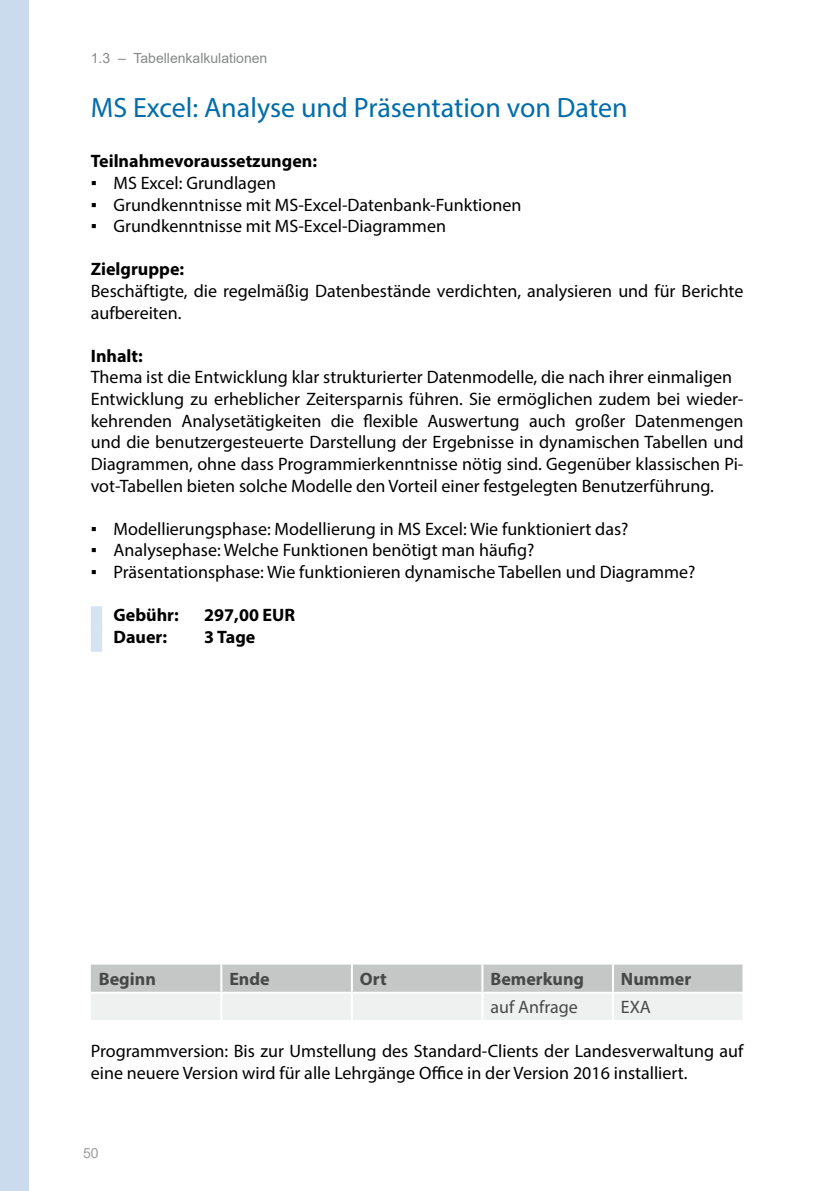
<style>
.page{position:relative;width:840px;height:1191px;background:#fff}
.page>*{position:absolute;margin:0;border:0;box-sizing:border-box;transform-origin:0 0}
.Überschrift_blau{font:28px "Myriad Pro";color:#006daa}
.Fliess{font:18px/21.6px "Myriad Pro";color:#000}
.Fliess_Überschrift{font:700 18px "Myriad Pro";color:#000}
.Tabelle_Kopf{font:700 18px "Myriad Pro";color:#474847}
.Gebühr_Dauer{font:700 18px "Myriad Pro";color:#000}
.Tabelle_Inhalt{font:18px "Myriad Pro";color:#474847}
.t1{font:14px "Arial";color:#878988}
.t2{font:14px "Arial";color:#9d9e9e}
.s1{font-family:"Arial"}
</style>
<div class="page">
<div style="left:0;top:0;width:28px;height:1191px;background:#c9dbed"></div>
<div style="left:91px;top:606px;width:11px;height:24px;background:#d6e4f1"></div>
<div style="left:91px;top:628px;width:11px;height:24px;background:#d6e4f1"></div>
<svg style="left:91px;top:964px;width:651px;height:56px"></svg>
<hr style="left:220px;top:964px;width:2px;height:27px;background:#fff">
<hr style="left:350px;top:964px;width:2px;height:27px;background:#fff">
<hr style="left:481px;top:964px;width:2px;height:27px;background:#fff">
<hr style="left:611px;top:964px;width:2px;height:27px;background:#fff">
<hr style="left:220px;top:993px;width:2px;height:27px;background:#fff">
<hr style="left:350px;top:993px;width:2px;height:27px;background:#fff">
<hr style="left:481px;top:993px;width:2px;height:27px;background:#fff">
<hr style="left:611px;top:993px;width:2px;height:27px;background:#fff">
<hr style="left:91px;top:991px;width:130px;height:2px;background:#fff">
<hr style="left:221px;top:991px;width:130px;height:2px;background:#fff">
<hr style="left:351px;top:991px;width:131px;height:2px;background:#fff">
<hr style="left:482px;top:991px;width:130px;height:2px;background:#fff">
<hr style="left:612px;top:991px;width:132px;height:2px;background:#fff">
<p class="t1" style="left:91px;top:48px;width:178px">1.3 – Tabellenkalkulationen</p>
<p class="Überschrift_blau" style="left:91px;top:91px;width:538px">MS Excel: Analyse und Präsentation von Daten</p>
<p class="Fliess_Überschrift" style="left:91px;top:150px;width:228px">Teilnahmevoraussetzungen:</p>
<p class="Fliess" style="left:91px;top:172px;width:187px"><span class="s1">▪</span> MS Excel: Grundlagen</p>
<p class="Fliess" style="left:91px;top:193px;width:432px"><span class="s1">▪</span> Grundkenntnisse mit MS-Excel-Datenbank-Funktionen</p>
<p class="Fliess" style="left:91px;top:215px;width:356px"><span class="s1">▪</span> Grundkenntnisse mit MS-Excel-Diagrammen</p>
<p class="Fliess_Überschrift" style="left:91px;top:258px;width:95px">Zielgruppe:</p>
<p class="Fliess" style="left:91px;top:280px;width:653px">Beschäftigte, die regelmäßig Datenbestände verdichten, analysieren und für Berichte aufbereiten.</p>
<p class="Fliess_Überschrift" style="left:91px;top:344px;width:54px">Inhalt:</p>
<p class="Fliess" style="left:91px;top:366px;width:642px">Thema ist die Entwicklung klar strukturierter Datenmodelle, die nach ihrer einmaligen</p>
<p class="Fliess" style="left:91px;top:388px;width:653px;text-align:justify">Entwicklung zu erheblicher Zeitersparnis führen. Sie ermöglichen zudem bei wieder&shy;kehrenden Analysetätigkeiten die flexible Auswertung auch großer Datenmengen und die benutzergesteuerte Darstellung der Ergebnisse in dynamischen Tabellen und Diagrammen, ohne dass Programmierkenntnisse nötig sind. Gegenüber klassischen Pi&shy;vot-Tabellen bieten solche Modelle den Vorteil einer festgelegten Benutzerführung.</p>
<p class="Fliess" style="left:91px;top:517px;width:539px"><span class="s1">▪</span> Modellierungsphase: Modellierung in MS Excel: Wie funktioniert das?</p>
<p class="Fliess" style="left:91px;top:539px;width:445px"><span class="s1">▪</span> Analysephase: Welche Funktionen benötigt man häufig?</p>
<p class="Fliess" style="left:91px;top:561px;width:605px"><span class="s1">▪</span> Präsentationsphase: Wie funktionieren dynamische Tabellen und Diagramme?</p>
<p class="Gebühr_Dauer" style="left:113px;top:603px;width:67px">Gebühr:</p>
<p class="Gebühr_Dauer" style="left:204px;top:603px;width:92px">297,00 EUR</p>
<p class="Gebühr_Dauer" style="left:113px;top:625px;width:55px">Dauer:</p>
<p class="Gebühr_Dauer" style="left:204px;top:625px;width:53px">3 Tage</p>
<p class="Tabelle_Kopf" style="left:99px;top:967px;width:59px">Beginn</p>
<p class="Tabelle_Kopf" style="left:229px;top:967px;width:42px">Ende</p>
<p class="Tabelle_Kopf" style="left:359px;top:967px;width:28px">Ort</p>
<p class="Tabelle_Kopf" style="left:490px;top:967px;width:95px">Bemerkung</p>
<p class="Tabelle_Kopf" style="left:620px;top:967px;width:72px">Nummer</p>
<p class="Tabelle_Inhalt" style="left:490px;top:995px;width:89px">auf Anfrage</p>
<p class="Tabelle_Inhalt" style="left:620px;top:995px;width:31px">EXA</p>
<p class="Fliess" style="left:91px;top:1040px;width:653px">Programmversion: Bis zur Umstellung des Standard-Clients der Landesverwaltung auf eine neuere Version wird für alle Lehrgänge Office in der Version 2016 installiert.</p>
<p class="t2" style="left:83px;top:1143px;width:17px">50</p>
</div>
